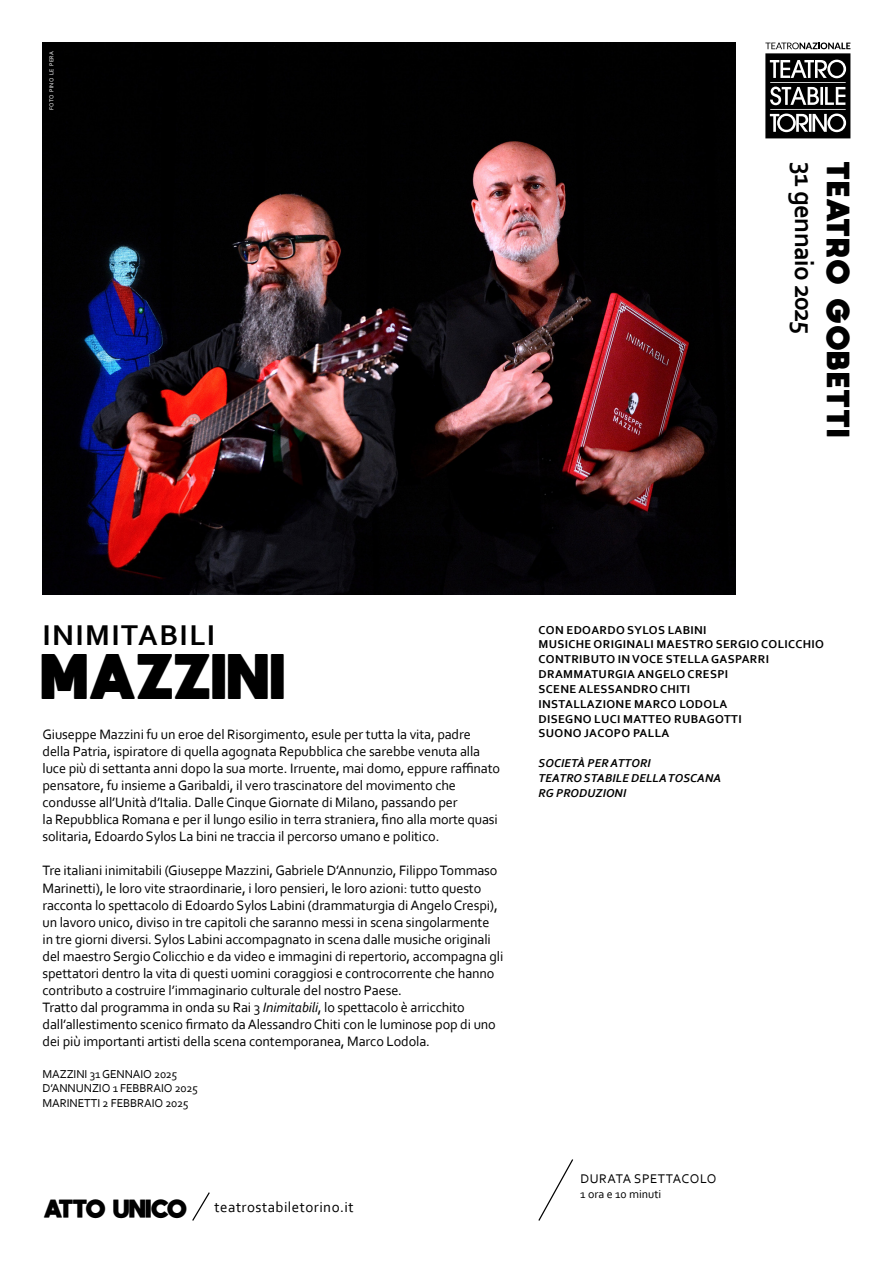
<style>
.page{position:relative;width:893px;height:1263px;background:#fff}
.page>*{position:absolute;margin:0;border:0;box-sizing:border-box;transform-origin:0 0}
.t1{font:800 45px "moon get";letter-spacing:.04em;color:#000}
.t2{font:700 30px "Corbel";color:#000}
.t3{font:700 27px "Corbel";letter-spacing:-.05em;color:#000}
.t4{font:800 22.5px "moon get";letter-spacing:.1em;color:#000}
.t5{font:800 18px "moon get";color:#000}
.t6{font:15px "Corbel";letter-spacing:.03em;color:#000}
.t7{font:14.25px/17.1px "Corbel";letter-spacing:-.01em;color:#000}
.t8{font:13.2px "Corbel";letter-spacing:.04em;color:#000}
.t9{font:700 12px/14.9px "Corbel";letter-spacing:.03em;color:#000}
.t10{font:12px/14.4px "Corbel";letter-spacing:-.01em;color:#000}
.t11{font:italic 700 12px/14.9px "Corbel";letter-spacing:.01em;color:#000}
.t12{font:6px "Corbel";letter-spacing:.04em;color:#fff}
.s1{font-style:italic}
</style>
<div class="page">
<img style="left:43px;top:43px;width:693px;height:552px">
<svg style="left:538px;top:1159px;width:36px;height:62px"></svg>
<svg style="left:192px;top:1192px;width:18px;height:29px"></svg>
<div style="left:765px;top:53px;width:85px;height:85px;background:#000"></div>
<svg style="left:770px;top:60px;width:76px;height:72px"></svg>
<svg style="left:765px;top:43px;width:85px;height:6px"></svg>
<p class="t12" style="left:48px;top:110px;width:60px;rotate:-90deg">foto PINO LE PERA</p>
<h3 class="t3" style="left:821px;top:162px;width:174px;rotate:90deg">31 GENNAIO 2025</h3>
<h3 class="t4" style="left:852px;top:162px;width:277px;rotate:90deg">teatro gobetti</h3>
<h2 class="t2" style="left:42px;top:617px;width:17px">INIMITABILI</h2>
<h1 class="t1" style="left:42px;top:648px;width:243px">MAZZINI</h1>
<p class="t7" style="left:43px;top:725px;width:459px">Giuseppe Mazzini fu un eroe del Risorgimento, esule per tutta la vita, padre della Patria, ispiratore di quella agognata Repubblica che sarebbe venuta alla luce più di settanta anni dopo la sua morte. Irruente, mai domo, eppure raffinato pensatore, fu insieme a Garibaldi, il vero trascinatore del movimento che condusse all’U nità d’Italia. Dalle Cinque Giornate di Milano, passando per<br>la Repubblica Romana e per il lungo esilio in terra straniera, fino alla morte quasi solitaria, Edoardo Sylos La bini ne traccia il percorso umano e politico.</p>
<p class="t7" style="left:43px;top:862px;width:462px">Tre italiani inimitabili (Giuseppe Mazzini, Gabriele D’Annunzio, Filippo Tommaso Marinetti), le loro vite straordinarie, i loro pensieri, le loro azioni: tutto questo racconta lo spettacolo di Edoardo Sylos Labini (drammaturgia di Angelo Crespi), un lavoro unico, diviso in tre capitoli che saranno messi in scena singolarmente in tre giorni diversi. Sylos Labini accompagnato in scena dalle musiche originali del maestro Sergio Colicchio e da video e immagini di repertorio, accompagna gli spettatori dentro la vita di questi uomini coraggiosi e controcorrente che hanno contributo a costruire l’immaginario culturale del nostro Paese.<br>Tratto dal programma in onda su Rai 3 <span class="s1">Inimitabili</span>, lo spettacolo è arricchito dall’allestimento scenico firmato da Alessandro Chiti con le luminose pop di uno dei più importanti artisti della scena contemporanea, Marco Lodola.</p>
<p class="t10" style="left:43px;top:1066px;width:157px">MAZZINI 31 GENNAIO 2025<br>D’ANNU NZIO 1 FEBBRAIO 2025<br>MARINETTI 2 FEBBRAIO 2025</p>
<p class="t5" style="left:44px;top:1197px;width:17px">ATTO</p>
<p class="t5" style="left:113px;top:1197px;width:75px">UNICO</p>
<p class="t6" style="left:215px;top:1198px;width:141px">teatrostabiletorino.it</p>
<p class="t9" style="left:539px;top:622px;width:287px">CON EDOARDO SYLOS LABINI<br>MUSICHE ORIGINALI MAESTRO SERGIO COLICCHIO<br>CONTRIBUTO IN VOCE STELLA GASPARRI<br>DRAMMATURGIA ANGELO CRESPI<br>SCENE ALESS</p>
<p class="t9" style="left:539px;top:681px;width:205px;text-indent:77px">ANDRO CHITI<br>INSTALLAZIONE MARCO LODOLA<br>DISEGNO LUCI MATTEO RUBAGOTTI<br>SUONO JACOPO PALLA</p>
<p class="t11" style="left:539px;top:755px;width:184px">SOCIETÀ PER ATTORI<br>TEATRO STABILE DELLATOSCANA<br>RG PRODUZIONI</p>
<p class="t8" style="left:581px;top:1171px;width:137px">durata spettacolo</p>
<p class="t10" style="left:580px;top:1187px;width:83px">1 ora e 10 minuti</p>
</div>
